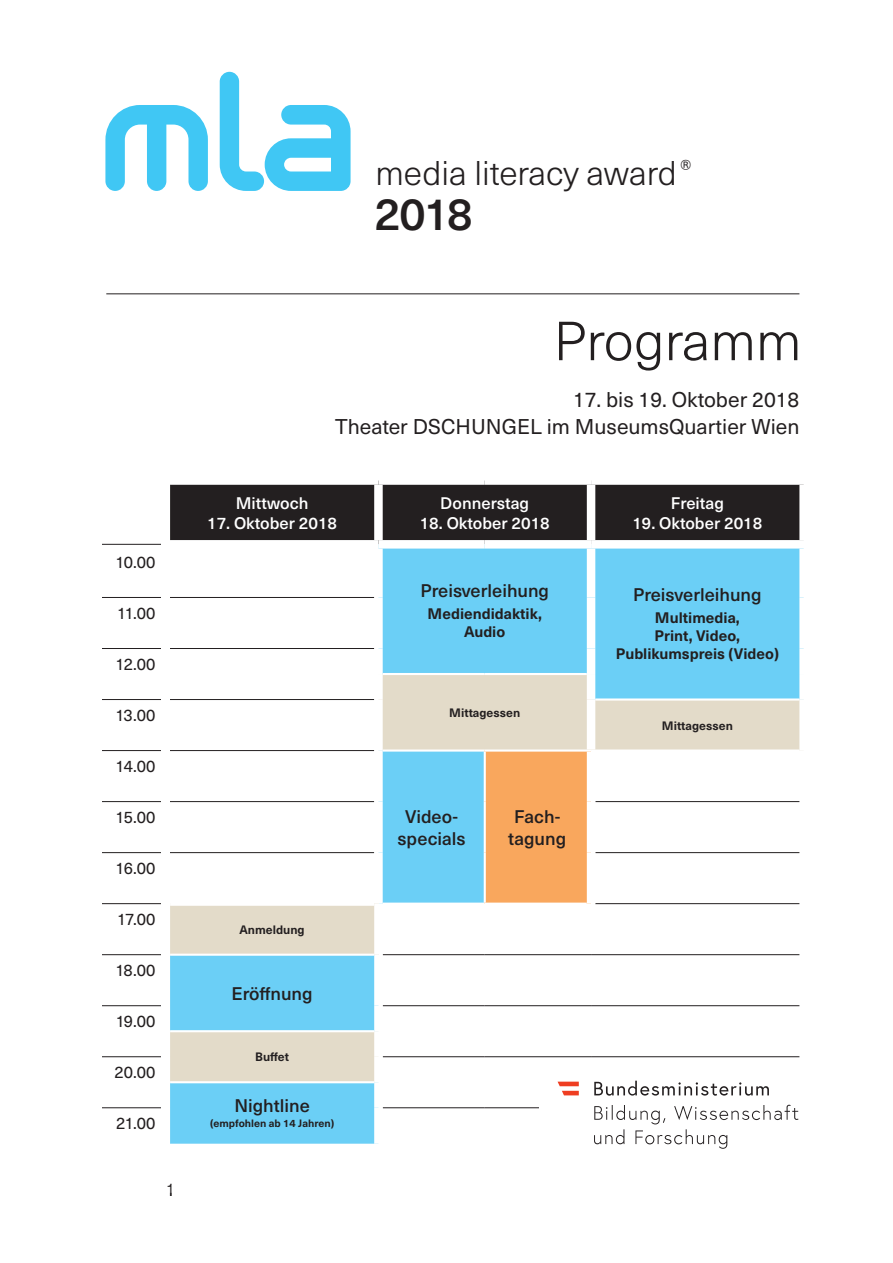
<style>
.page{position:relative;width:893px;height:1263px;background:#fff}
.page>*{position:absolute;margin:0;border:0;box-sizing:border-box;transform-origin:0 0}
.t1{font:300 54px "Neue Haas Unica Pro";color:#231f20}
.t2{font:500 45px "Neue Haas Unica Pro";color:#231f20}
.t3{font:300 33.75px "Neue Haas Unica Pro";color:#231f20}
.t4{font:21px/27px "Neue Haas Unica Pro";color:#231f20;text-align:right}
.t5{font:500 18px/21.6px "Neue Haas Unica Pro";color:#231f20;text-align:center}
.t6{font:300 18px "Neue Haas Unica Pro";color:#231f20}
.t7{font:500 16.5px "Neue Haas Unica Pro";color:#fff}
.t8{font:16.5px "Neue Haas Unica Pro";letter-spacing:.005em;color:#231f20}
.t9{font:700 15px/18px "Neue Haas Unica Pro";color:#231f20;text-align:center}
.t10{font:700 12px "Neue Haas Unica Pro";color:#231f20}
.t11{font:700 10.5px "Neue Haas Unica Pro";color:#231f20}
</style>
<div class="page">
<div style="left:170px;top:485px;width:629px;height:55px;background:#231f20"></div>
<svg style="left:170px;top:549px;width:629px;height:595px;fill:#6bcff6"></svg>
<svg style="left:170px;top:674px;width:629px;height:408px"></svg>
<svg style="left:170px;top:751px;width:315px;height:280px"></svg>
<div style="left:485px;top:750px;width:106px;height:154px;background:#f9a75d"></div>
<div style="left:166px;top:904px;width:212px;height:51px;background:#e3dbc9"></div>
<hr style="left:81px;top:648px;width:85px;height:1px;background:#231f20">
<hr style="left:81px;top:699px;width:85px;height:1px;background:#231f20">
<hr style="left:81px;top:750px;width:85px;height:1px;background:#231f20">
<hr style="left:81px;top:801px;width:85px;height:1px;background:#231f20">
<hr style="left:81px;top:852px;width:85px;height:1px;background:#231f20">
<hr style="left:81px;top:903px;width:81px;height:1px;background:#231f20">
<hr style="left:81px;top:954px;width:81px;height:1px;background:#231f20">
<hr style="left:81px;top:1005px;width:81px;height:1px;background:#231f20">
<hr style="left:81px;top:1056px;width:81px;height:1px;background:#231f20">
<hr style="left:81px;top:1107px;width:81px;height:1px;background:#231f20">
<hr style="left:81px;top:597px;width:85px;height:1px;background:#231f20">
<hr style="left:81px;top:544px;width:81px;height:1px;background:#231f20">
<div style="left:587px;top:904px;width:8px;height:50px;background:#fff"></div>
<div style="left:587px;top:955px;width:8px;height:50px;background:#fff"></div>
<div style="left:587px;top:1006px;width:8px;height:25px;background:#fff"></div>
<div style="left:587px;top:1031px;width:8px;height:25px;background:#fff"></div>
<div style="left:587px;top:1057px;width:8px;height:25px;background:#fff"></div>
<hr style="left:595px;top:801px;width:204px;height:1px;background:#231f20">
<hr style="left:595px;top:852px;width:204px;height:1px;background:#231f20">
<hr style="left:595px;top:903px;width:204px;height:1px;background:#231f20">
<hr style="left:383px;top:954px;width:102px;height:1px;background:#231f20">
<hr style="left:485px;top:954px;width:106px;height:1px;background:#231f20">
<hr style="left:591px;top:954px;width:208px;height:1px;background:#231f20">
<hr style="left:383px;top:1005px;width:102px;height:1px;background:#231f20">
<hr style="left:485px;top:1005px;width:106px;height:1px;background:#231f20">
<hr style="left:591px;top:1005px;width:208px;height:1px;background:#231f20">
<hr style="left:383px;top:1056px;width:102px;height:1px;background:#231f20">
<hr style="left:485px;top:1056px;width:106px;height:1px;background:#231f20">
<hr style="left:591px;top:1056px;width:208px;height:1px;background:#231f20">
<hr style="left:383px;top:1107px;width:102px;height:1px;background:#231f20">
<hr style="left:485px;top:1107px;width:102px;height:1px;background:#231f20">
<div style="left:374px;top:485px;width:9px;height:55px;background:#fff"></div>
<div style="left:587px;top:485px;width:8px;height:55px;background:#fff"></div>
<hr style="left:166px;top:597px;width:208px;height:1px;background:#231f20">
<hr style="left:166px;top:648px;width:208px;height:1px;background:#231f20">
<hr style="left:166px;top:699px;width:208px;height:1px;background:#231f20">
<hr style="left:166px;top:750px;width:208px;height:1px;background:#231f20">
<hr style="left:166px;top:801px;width:208px;height:1px;background:#231f20">
<hr style="left:166px;top:852px;width:208px;height:1px;background:#231f20">
<div style="left:374px;top:549px;width:9px;height:48px;background:#fff"></div>
<div style="left:374px;top:597px;width:9px;height:51px;background:#fff"></div>
<div style="left:374px;top:648px;width:9px;height:26px;background:#fff"></div>
<div style="left:374px;top:674px;width:9px;height:25px;background:#fff"></div>
<div style="left:374px;top:699px;width:9px;height:51px;background:#fff"></div>
<div style="left:587px;top:752px;width:8px;height:49px;background:#fff"></div>
<div style="left:587px;top:801px;width:8px;height:52px;background:#fff"></div>
<div style="left:587px;top:853px;width:8px;height:51px;background:#fff"></div>
<hr style="left:383px;top:673px;width:102px;height:2px;background:#fff">
<hr style="left:485px;top:673px;width:102px;height:2px;background:#fff">
<hr style="left:485px;top:749px;width:106px;height:3px;background:#fff">
<hr style="left:485px;top:902px;width:102px;height:3px;background:#fff">
<hr style="left:383px;top:749px;width:102px;height:3px;background:#fff">
<hr style="left:484px;top:752px;width:2px;height:49px;background:#fff">
<hr style="left:484px;top:801px;width:2px;height:52px;background:#fff">
<hr style="left:484px;top:853px;width:2px;height:49px;background:#fff">
<hr style="left:383px;top:902px;width:102px;height:3px;background:#fff">
<div style="left:374px;top:750px;width:9px;height:51px;background:#fff"></div>
<div style="left:374px;top:801px;width:9px;height:52px;background:#fff"></div>
<div style="left:374px;top:853px;width:9px;height:51px;background:#fff"></div>
<div style="left:587px;top:549px;width:8px;height:48px;background:#fff"></div>
<div style="left:587px;top:597px;width:8px;height:51px;background:#fff"></div>
<div style="left:587px;top:648px;width:8px;height:26px;background:#fff"></div>
<div style="left:587px;top:674px;width:8px;height:25px;background:#fff"></div>
<div style="left:587px;top:699px;width:8px;height:50px;background:#fff"></div>
<hr style="left:595px;top:698px;width:204px;height:2px;background:#fff">
<hr style="left:591px;top:749px;width:208px;height:3px;background:#fff">
<div style="left:170px;top:901px;width:204px;height:5px;background:#fff"></div>
<div style="left:374px;top:904px;width:9px;height:51px;background:#fff"></div>
<div style="left:374px;top:955px;width:9px;height:51px;background:#fff"></div>
<div style="left:374px;top:1006px;width:9px;height:25px;background:#fff"></div>
<div style="left:374px;top:1031px;width:9px;height:26px;background:#fff"></div>
<div style="left:374px;top:1057px;width:9px;height:25px;background:#fff"></div>
<hr style="left:170px;top:954px;width:204px;height:2px;background:#fff">
<hr style="left:170px;top:1030px;width:204px;height:2px;background:#fff">
<hr style="left:170px;top:1081px;width:204px;height:2px;background:#fff">
<div style="left:374px;top:1082px;width:9px;height:26px;background:#fff"></div>
<div style="left:374px;top:1108px;width:9px;height:36px;background:#fff"></div>
<div style="left:21px;top:509px;width:81px;height:626px;background:#fff"></div>
<hr style="left:106px;top:293px;width:693px;height:1px;background:#231f20">
<svg style="left:105px;top:105px;width:103px;height:86px"></svg>
<svg style="left:220px;top:72px;width:131px;height:119px"></svg>
<div style="left:162px;top:476px;width:8px;height:668px;background:#fff"></div>
<div style="left:539px;top:1081px;width:259px;height:68px;background:#fff"></div>
<svg style="left:594px;top:1105px;width:204px;height:44px"></svg>
<svg style="left:594px;top:1081px;width:175px;height:15px"></svg>
<svg style="left:558px;top:1082px;width:21px;height:13px"></svg>
<h3 class="t3" style="left:375px;top:153px;width:318px">media literacy award <sup>®</sup></h3>
<h2 class="t2" style="left:374px;top:186px;width:100px">2018</h2>
<h1 class="t1" style="left:554px;top:309px;width:249px">Programm</h1>
<p class="t4" style="left:335px;top:387px;width:466px">17. bis 19. Oktober 2018<br>Theater DSCHUNGEL im MuseumsQuartier Wien</p>
<p class="t8" style="left:115px;top:552px;width:42px">10.00</p>
<p class="t7" style="left:236px;top:493px;width:74px">Mittwoch</p>
<p class="t7" style="left:207px;top:513px;width:132px">17. Oktober 2018</p>
<p class="t7" style="left:440px;top:493px;width:90px">Donnerstag</p>
<p class="t7" style="left:420px;top:513px;width:132px">18. Oktober 2018</p>
<p class="t5" style="left:420px;top:580px;width:130px">Preisverleihung</p>
<p class="t9" style="left:428px;top:605px;width:116px">Mediendidaktik,<br>Audio</p>
<p class="t8" style="left:117px;top:603px;width:40px">11.00</p>
<p class="t8" style="left:116px;top:654px;width:42px">12.00</p>
<p class="t8" style="left:115px;top:705px;width:42px">13.00</p>
<p class="t10" style="left:449px;top:705px;width:72px">Mittagessen</p>
<p class="t8" style="left:116px;top:756px;width:41px">14.00</p>
<p class="t8" style="left:116px;top:807px;width:42px">15.00</p>
<p class="t8" style="left:115px;top:858px;width:42px">16.00</p>
<p class="t8" style="left:117px;top:909px;width:40px">17.00</p>
<p class="t8" style="left:115px;top:960px;width:42px">18.00</p>
<p class="t8" style="left:116px;top:1011px;width:41px">19.00</p>
<p class="t8" style="left:115px;top:1062px;width:42px">20.00</p>
<p class="t10" style="left:240px;top:922px;width:67px">Anmeldung</p>
<p class="t5" style="left:232px;top:983px;width:83px">Eröffnung</p>
<p class="t10" style="left:255px;top:1050px;width:35px">Buffet</p>
<p class="t5" style="left:234px;top:1095px;width:77px">Nightline</p>
<p class="t8" style="left:116px;top:1114px;width:41px">21.00</p>
<p class="t11" style="left:210px;top:1117px;width:126px">(empfohlen ab 14 Jahren)</p>
<p class="t6" style="left:166px;top:1179px;width:11px">1</p>
<p class="t5" style="left:397px;top:806px;width:70px">Video&shy;specials</p>
<p class="t5" style="left:508px;top:806px;width:59px">Fach&shy;tagung</p>
<p class="t7" style="left:671px;top:493px;width:55px">Freitag</p>
<p class="t7" style="left:632px;top:513px;width:132px">19. Oktober 2018</p>
<p class="t5" style="left:633px;top:584px;width:130px">Preisverleihung</p>
<p class="t9" style="left:616px;top:609px;width:165px">Multimedia,<br>Print, Video,<br>Publikumspreis (Video)</p>
<p class="t10" style="left:662px;top:718px;width:72px">Mittagessen</p>
</div>
